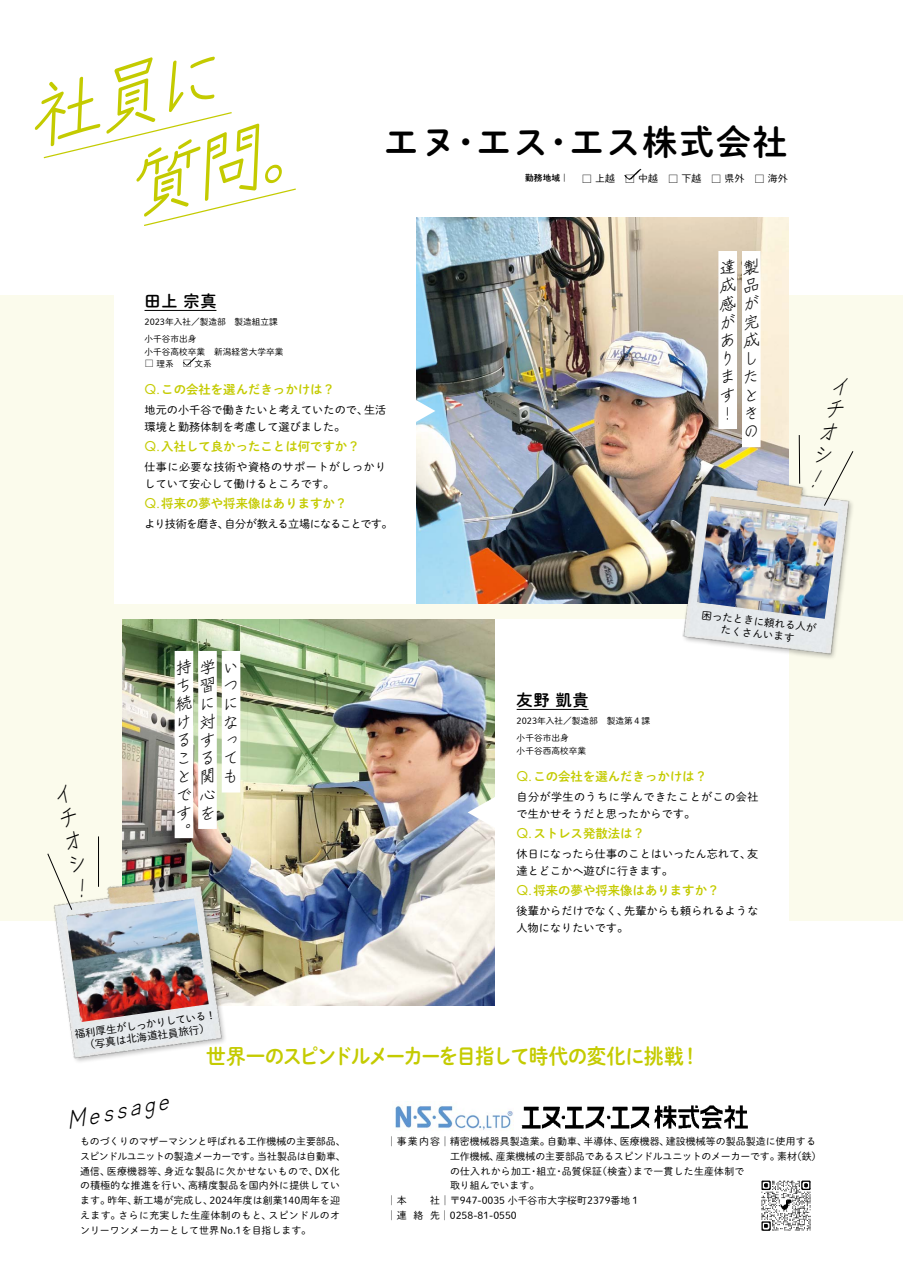
<style>
.page{position:relative;width:903px;height:1275px;background:#fff}
.page>*{position:absolute;margin:0;border:0;box-sizing:border-box;transform-origin:0 0}
.t1{font:italic 70.7px/88.5px "Zen Kurenaido";color:#c4cb00}
.t2{font:34.65px "Shuei M Go Std B";letter-spacing:.055em;color:#000}
.t3{font:italic 24.85px "Zen Kurenaido";color:#000}
.t4{font:23.1px/23.4px "Zen Kurenaido";color:#000;text-align:justify;scale:.8 1}
.t5{font:21px "Shuei M Go Std B";letter-spacing:-.075em;color:#c4cb00;scale:.93 1}
.t6{font:16.1px "Shuei M Go Std B";letter-spacing:.05em;color:#000}
.t7{font:14.88px "Futura PT";color:#c4cb00}
.t8{font:12.42px "Shuei M Go Std B";color:#c4cb00}
.t9{font:11.2px/17.3px "Shuei M Go Std L";color:#000}
.t10{font:11.2px/17.3px "Shuei M Go Std L";letter-spacing:.02em;color:#000}
.t11{font:11.2px/17.3px "Shuei M Go Std L";letter-spacing:.025em;color:#000}
.t12{font:11.2px "Shuei M Go Std L";letter-spacing:-.06em;color:#000}
.t13{font:11.2px "Shuei M Go Std L";letter-spacing:-.05em;color:#000}
.t14{font:10.5px/12.4px "Shuei M Go Std L";color:#000;text-align:center}
.t15{font:9.97px/14.9px "Shuei M Go Std L";color:#000;text-align:right}
.t16{font:9.97px "Shuei M Go Std L";letter-spacing:.03em;color:#000}
.t17{font:9.97px "Shuei M Go Std L";letter-spacing:-.02em;color:#000}
.t18{font:9.97px "Shuei M Go Std L";letter-spacing:.04em;color:#000}
.t19{font:9.97px "Shuei M Go Std L";letter-spacing:-.06em;color:#000}
.t20{font:9.97px "Shuei M Go Std L";letter-spacing:.045em;color:#000}
.t21{font:9.97px "Shuei M Go Std L";letter-spacing:.02em;color:#000}
.t22{font:8.75px/17.3px "Shuei M Go Std L";color:#000}
.t23{font:8.75px "Shuei M Go Std B";color:#000}
.s1{font-family:"Shuei M Go Std L";font-size:10.85px}
.s2{font-size:10.85px}
.s3{font-size:9.62px}
</style>
<div class="page">
<div style="left:0;top:296px;width:903px;height:625px;background:#fbfbec"></div>
<div style="left:114px;top:218px;width:303px;height:386px;background:#fff"></div>
<div style="left:486px;top:619px;width:303px;height:386px;background:#fff"></div>
<img style="left:123px;top:619px;width:372px;height:386px">
<img style="left:417px;top:218px;width:372px;height:386px">
<div style="left:742px;top:251px;width:18px;height:196px;background:#fff"></div>
<div style="left:718px;top:251px;width:19px;height:178px;background:#fff"></div>
<svg style="left:416px;top:390px;width:19px;height:42px"></svg>
<hr style="left:145px;top:310px;width:71px;height:1px;background:#000">
<svg style="left:183px;top:357px;width:13px;height:9px"></svg>
<svg style="left:468px;top:791px;width:27px;height:42px"></svg>
<hr style="left:517px;top:709px;width:71px;height:1px;background:#000">
<img style="left:761px;top:1180px;width:50px;height:51px">
<svg style="left:624px;top:169px;width:17px;height:11px"></svg>
<img style="left:682px;top:478px;width:171px;height:180px">
<img style="left:697px;top:496px;width:142px;height:123px">
<img style="left:54px;top:865px;width:188px;height:197px">
<img style="left:66px;top:898px;width:143px;height:124px">
<div style="left:222px;top:651px;width:18px;height:141px;background:#fff"></div>
<div style="left:198px;top:651px;width:19px;height:178px;background:#fff"></div>
<div style="left:175px;top:651px;width:18px;height:187px;background:#fff"></div>
<img style="left:395px;top:1105px;width:118px;height:25px">
<img style="left:521px;top:1105px;width:227px;height:24px">
<svg style="left:43px;top:112px;width:189px;height:47px"></svg>
<svg style="left:144px;top:188px;width:152px;height:38px"></svg>
<svg style="left:193px;top:658px;width:6px;height:170px"></svg>
<svg style="left:799px;top:435px;width:55px;height:71px"></svg>
<svg style="left:47px;top:836px;width:52px;height:74px"></svg>
<h1 class="t1" style="left:97px;top:60px;width:199px;text-indent:-82px;rotate:-13deg">社員に質問。</h1>
<h2 class="t2" style="left:384px;top:116px;width:73px">エヌ</h2>
<h2 class="t2" style="left:448px;top:116px;width:36px">・</h2>
<h2 class="t2" style="left:477px;top:116px;width:73px">エス</h2>
<h2 class="t2" style="left:541px;top:116px;width:36px">・</h2>
<h2 class="t2" style="left:569px;top:116px;width:220px">エス株式会社</h2>
<p class="t15" style="left:595px;top:171px;width:21px">上越</p>
<p class="t23" style="left:525px;top:171px;width:69px">勤務地域｜ <span class="s1">□</span></p>
<p class="t15" style="left:625px;top:171px;width:35px"><span class="s2">□</span> 中越</p>
<p class="t15" style="left:668px;top:171px;width:35px"><span class="s2">□</span> 下越</p>
<p class="t15" style="left:711px;top:171px;width:35px"><span class="s2">□</span> 県外</p>
<p class="t15" style="left:754px;top:171px;width:35px"><span class="s2">□</span> 海外</p>
<h3 class="t6" style="left:145px;top:289px;width:73px">田上宗真</h3>
<p class="t22" style="left:145px;top:313px;width:135px">2023年入社／製造部　製造組立課小千谷市出身</p>
<p class="t22" style="left:145px;top:342px;width:140px">小千谷高校卒業　新潟経営大学卒業</p>
<p class="t22" style="left:145px;top:355px;width:69px"><span class="s3">□</span> 理系　<span class="s3">□</span> 文系</p>
<p class="t8" style="left:161px;top:380px;width:175px">この会社を選んだきっかけは?</p>
<h3 class="t7" style="left:145px;top:380px;width:17px">Q.</h3>
<p class="t9" style="left:364px;top:401px;width:24px">生活</p>
<p class="t9" style="left:145px;top:401px;width:225px">地元の小千谷で働きたいと考えていたので、環境と勤務体制を考慮して選びました。</p>
<p class="t8" style="left:161px;top:437px;width:200px">入社して良かったことは何ですか?</p>
<h3 class="t7" style="left:145px;top:437px;width:17px">Q.</h3>
<p class="t10" style="left:145px;top:458px;width:243px">仕事に必要な技術や資格のサポートがしっかりしていて安心して働けるところです。</p>
<p class="t8" style="left:161px;top:494px;width:188px">将来の夢や将来像はありますか?</p>
<h3 class="t7" style="left:145px;top:495px;width:17px">Q.</h3>
<p class="t12" style="left:224px;top:516px;width:170px">自分が教える立場になることです。</p>
<p class="t13" style="left:144px;top:516px;width:86px">より技術を磨き、</p>
<h3 class="t4" style="left:50px;top:786px;width:19px;rotate:-13deg">イチオシ</h3>
<p class="t14" style="left:703px;top:608px;width:117px;rotate:7deg">困ったときに頼れる人がたくさんいます</p>
<h3 class="t6" style="left:517px;top:688px;width:73px">友野凱貴</h3>
<p class="t22" style="left:517px;top:712px;width:135px">2023年入社／製造部　製造第４課小千谷市出身</p>
<p class="t22" style="left:517px;top:741px;width:71px">小千谷西高校卒業</p>
<p class="t8" style="left:533px;top:767px;width:175px">この会社を選んだきっかけは?</p>
<h3 class="t7" style="left:517px;top:767px;width:17px">Q.</h3>
<p class="t11" style="left:517px;top:787px;width:243px">自分が学生のうちに学んできたことがこの会社で生かせそうだと思ったからです。</p>
<p class="t8" style="left:533px;top:824px;width:113px">ストレス発散法は?</p>
<h3 class="t7" style="left:517px;top:824px;width:17px">Q.</h3>
<p class="t9" style="left:517px;top:844px;width:236px">休日になったら仕事のことはいったん忘れて、達とどこかへ遊びに行きます。</p>
<p class="t8" style="left:533px;top:881px;width:188px">将来の夢や将来像はありますか?</p>
<p class="t9" style="left:747px;top:844px;width:13px">友</p>
<h3 class="t7" style="left:517px;top:881px;width:17px">Q.</h3>
<p class="t9" style="left:517px;top:901px;width:113px">後輩からだけでなく、人物になりたいです。</p>
<p class="t9" style="left:624px;top:901px;width:136px">先輩からも頼られるような</p>
<p class="t14" style="left:74px;top:1028px;width:144px;rotate:-8deg">福利厚生がしっかりしている!（写真は北海道社員旅行(</p>
<h3 class="t5" style="left:206px;top:1040px;width:515px">世界一のスピンドルメーカーを目指して時代の変化に挑戦</h3>
<h3 class="t5" style="left:680px;top:1040px;width:23px">!</h3>
<h3 class="t3" style="left:63px;top:1106px;width:105px;rotate:-12deg">Message</h3>
<p class="t15" style="left:80px;top:1133px;width:267px">ものづくりのマザーマシンと呼ばれる工作機械の主要部品、当社製品は自動車、</p>
<p class="t19" style="left:80px;top:1149px;width:181px">スピンドルユニットの製造メーカーです。</p>
<p class="t15" style="left:107px;top:1163px;width:62px">医療機器等、</p>
<p class="t20" style="left:164px;top:1163px;width:156px">身近な製品に欠かせないもので、</p>
<p class="t15" style="left:80px;top:1163px;width:31px">通信、</p>
<p class="t15" style="left:315px;top:1163px;width:27px">DX化</p>
<p class="t21" style="left:188px;top:1178px;width:153px">高精度製品を国内外に提供してい</p>
<p class="t16" style="left:80px;top:1178px;width:113px">の積極的な推進を行い、</p>
<p class="t15" style="left:134px;top:1193px;width:81px">新工場が完成し、</p>
<p class="t15" style="left:209px;top:1193px;width:132px">2024年度は創業140周年を迎</p>
<p class="t15" style="left:107px;top:1193px;width:31px">昨年、</p>
<p class="t15" style="left:80px;top:1193px;width:31px">ます。</p>
<p class="t18" style="left:119px;top:1208px;width:154px">さらに充実した生産体制のもと、</p>
<p class="t18" style="left:268px;top:1208px;width:73px">スピンドルのオ</p>
<p class="t15" style="left:80px;top:1208px;width:233px;text-align:left">えます。<br>ンリーワンメーカーとして世界No.1を目指します。</p>
<p class="t15" style="left:387px;top:1133px;width:164px">│事業内容│精密機械器具製造業。</p>
<p class="t15" style="left:620px;top:1133px;width:51px">医療機器、</p>
<p class="t15" style="left:547px;top:1133px;width:41px">自動車、</p>
<p class="t15" style="left:583px;top:1133px;width:41px">半導体、</p>
<p class="t15" style="left:666px;top:1133px;width:151px">建設機械等の製品製造に使用する</p>
<p class="t15" style="left:792px;top:1148px;width:31px">（鉄(</p>
<p class="t17" style="left:496px;top:1149px;width:285px">産業機械の主要部品であるスピンドルユニットのメーカーです。</p>
<p class="t15" style="left:777px;top:1148px;width:21px">素材</p>
<p class="t15" style="left:450px;top:1148px;width:51px">工作機械、</p>
<p class="t15" style="left:597px;top:1163px;width:42px">（検査）</p>
<p class="t16" style="left:633px;top:1163px;width:113px">まで一貫した生産体制で</p>
<p class="t16" style="left:450px;top:1163px;width:83px">の仕入れから加工</p>
<p class="t15" style="left:450px;top:1178px;width:91px">取り組んでいます。</p>
<p class="t15" style="left:387px;top:1193px;width:255px">│本　　社│〒947-0035 小千谷市大字桜町2379番地１</p>
<p class="t15" style="left:430px;top:1208px;width:88px">先│0258-81-0550</p>
<p class="t15" style="left:562px;top:1163px;width:42px">品質保証</p>
<p class="t15" style="left:536px;top:1163px;width:21px">組立</p>
<p class="t15" style="left:529px;top:1163px;width:11px">・</p>
<p class="t15" style="left:554px;top:1163px;width:11px">・</p>
<p class="t15" style="left:387px;top:1208px;width:21px">│連</p>
<p class="t15" style="left:413px;top:1208px;width:11px">絡</p>
</div>
